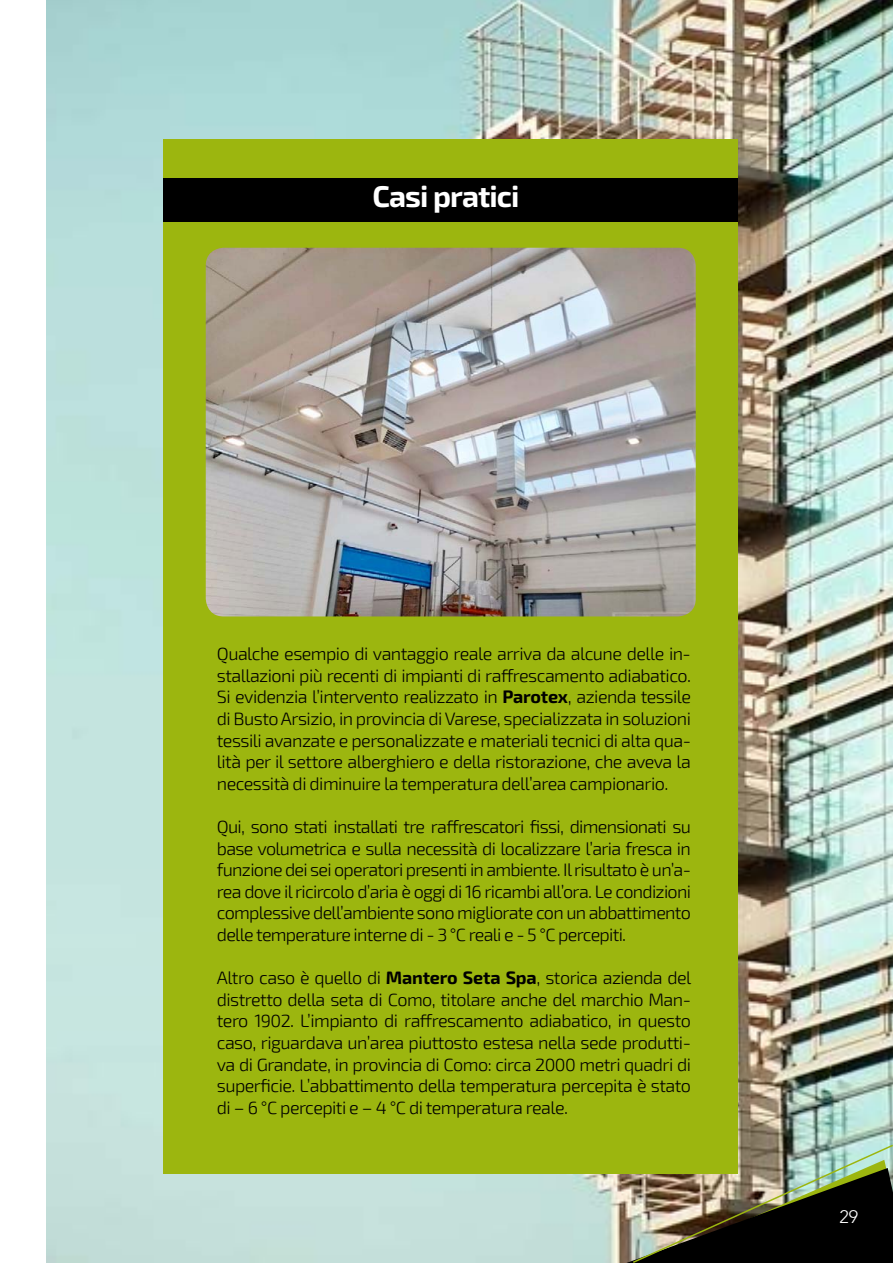
<style>
.page{position:relative;width:893px;height:1263px;background:#fff}
.page>*{position:absolute;margin:0;border:0;box-sizing:border-box;transform-origin:0 0}
.t1{font:700 30px "Exo 2";letter-spacing:-.03em;color:#fff}
.t2{font:300 18px/21.6px "Exo 2";letter-spacing:-.03em;color:#000;text-align:justify}
.t3{font:300 18px "Avenir LT Std";color:#fff}
.s1{font-weight:700}
</style>
<div class="page">
<img style="left:47px;top:0;width:846px;height:1263px">
<img style="left:626px;top:1143px;width:267px;height:120px">
<div style="left:164px;top:139px;width:574px;height:1035px;background:#9cb60f"></div>
<div style="left:164px;top:179px;width:574px;height:43px;background:#000"></div>
<img style="left:206px;top:248px;width:490px;height:368px">
<h1 class="t1" style="left:372px;top:178px;width:149px">Casi pratici</h1>
<p class="t2" style="left:217px;top:642px;width:476px">Qualche esempio di vantaggio reale arriva da alcune delle in&shy;stallazioni più recenti di impianti di raffrescamento adiabatico.<br>Si evidenzia l’intervento realizzato in <span class="s1">Parotex</span>, azienda tessile di Busto Arsizio, in provincia di Varese, specializzata in soluzioni tessili avanzate e personalizzate e materiali tecnici di alta qua&shy;lità per il settore alberghiero e della ristorazione, che aveva la necessità di diminuire la temperatura dell’area campionario.</p>
<p class="t2" style="left:217px;top:815px;width:476px">Qui, sono stati installati tre raffrescatori fissi, dimensionati su base volumetrica e sulla necessità di localizzare l’aria fresca in funzione dei sei operatori presenti in ambiente. Il risultato è un’a&shy;rea dove il ricircolo d’aria è oggi di 16 ricambi all’ora. Le condizioni complessive dell’ambiente sono migliorate con un abbattimento delle temperature interne di - 3 °C reali e - 5 °C percepiti.</p>
<p class="t2" style="left:217px;top:966px;width:476px">Altro caso è quello di <span class="s1">Mantero Seta Spa</span>, storica azienda del distretto della seta di Como, titolare anche del marchio Man&shy;tero 1902. L’impianto di raffrescamento adiabatico, in questo caso, riguardava un’area piuttosto estesa nella sede produtti&shy;va di Grandate, in provincia di Como: circa 2000 metri quadri di superficie. L’abbattimento della temperatura percepita è stato di – 6 °C percepiti e – 4 °C di temperatura reale.</p>
<p class="t3" style="left:839px;top:1206px;width:20px">29</p>
</div>
